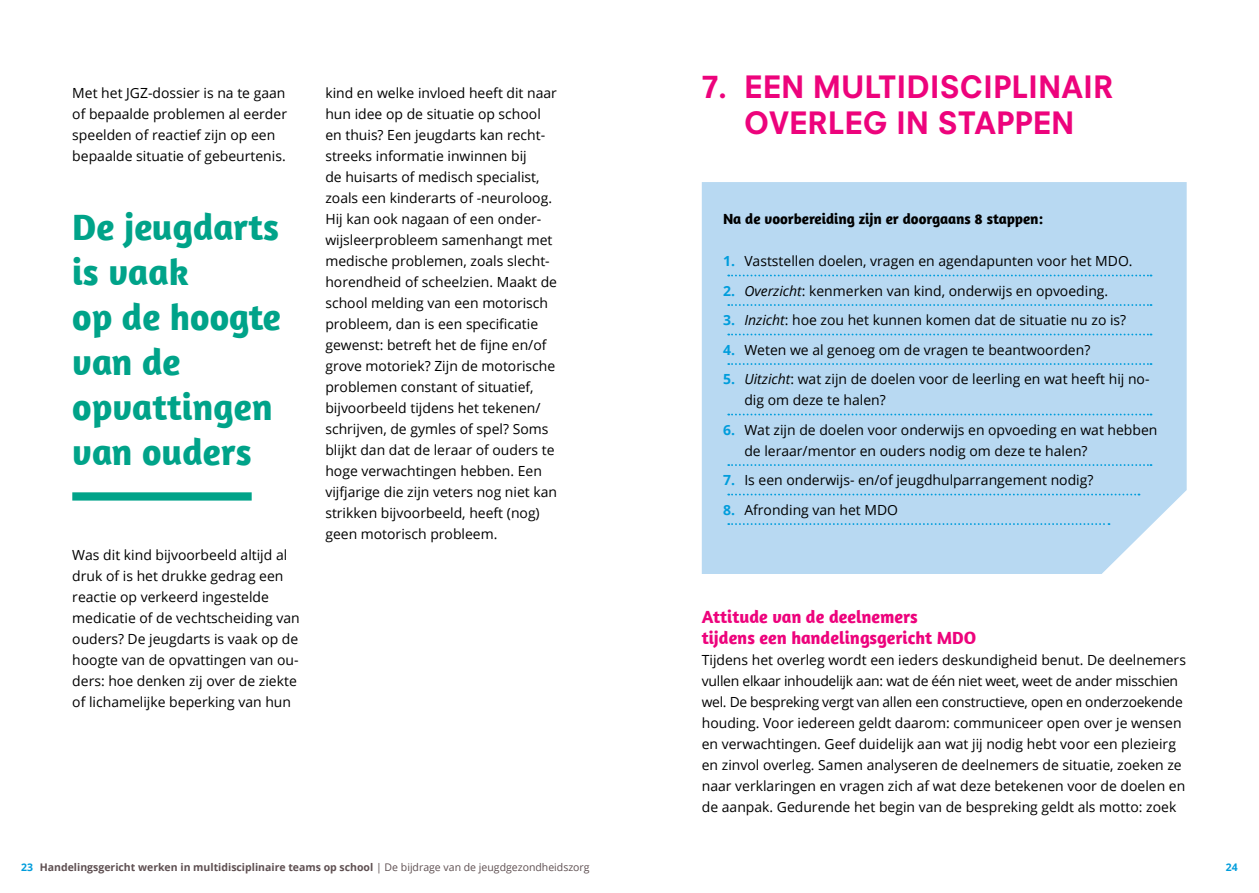
<style>
.page{position:relative;width:1259px;height:893px;background:#fff}
.page>*{position:absolute;margin:0;border:0;box-sizing:border-box;transform-origin:0 0}
.t1{font:700 37.5px/45px "Amaranth";color:#00a389}
.t2{font:800 30px/36px "Neuzeit S";color:#ed037c;text-align:center}
.t3{font:700 18px/21px "Amaranth";color:#ed037c}
.t4{font:700 15px "Amaranth";color:#000}
.t5{font:13.95px/21px "Open Sans";color:#000}
.t6{font:700 10.5px "Open Sans";color:#5e4f51}
.t7{font:700 10.5px "Open Sans";color:#009ddc}
.s1{font-weight:700;color:#009ddc}
.s2{font-style:italic}
.s3{color:#009ddc}
.s4{font-weight:400}
</style>
<div class="page">
<div style="left:72px;top:492px;width:180px;height:9px;background:#00a389"></div>
<div style="left:702px;top:182px;width:484px;height:392px;background:#b8d9f2"></div>
<svg style="left:728px;top:275px;width:423px;height:1px"></svg>
<svg style="left:728px;top:304px;width:423px;height:2px"></svg>
<svg style="left:728px;top:334px;width:423px;height:1px"></svg>
<svg style="left:728px;top:363px;width:423px;height:2px"></svg>
<svg style="left:728px;top:414px;width:423px;height:1px"></svg>
<svg style="left:728px;top:464px;width:423px;height:2px"></svg>
<svg style="left:728px;top:494px;width:411px;height:1px"></svg>
<svg style="left:728px;top:523px;width:381px;height:2px"></svg>
<h2 class="t2" style="left:702px;top:69px;width:413px">7. EEN MULTI DISCI PLI NAI R<br>OVERLEG I N STAPPEN</h2>
<p class="t5" style="left:325px;top:82px;width:233px">kind en welke invloed heeft dit naar hun idee op de situatie op school en thuis? Een jeugdarts kan recht&shy;streeks informatie inwinnen bij<br>de huisarts of medisch specialist, zoals een kinderarts of -neuroloog.<br>Hij kan ook nagaan of een onder&shy;wijsleerprobleem samenhangt met medische problemen, zoals slecht&shy;horendheid of scheelzien. Maakt de school melding van een motorisch probleem, dan is een specificatie gewenst: betreft het de fijne en/of grove motoriek? Zijn de motorische problemen constant of situatief, bijvoorbeeld tijdens het tekenen/ schrijven, de gymles of spel? Soms blijkt dan dat de leraar of ouders te hoge verwachtingen hebben. Een vijfjarige die zijn veters nog niet kan strikken bijvoorbeeld, heeft (nog) geen motorisch probleem.</p>
<p class="t5" style="left:72px;top:82px;width:216px">Met het JGZ-dossier is na te gaan of bepaalde problemen al eerder speelden of reactief zijn op een bepaalde situatie of gebeurtenis.</p>
<h1 class="t1" style="left:72px;top:203px;width:210px">De jeugdarts is vaak<br>op de hoogte van de opvattingen van ouders</h1>
<p class="t4" style="left:723px;top:209px;width:322px">Na de voorbereiding zijn er doorgaans 8 stappen:</p>
<p class="t5" style="left:723px;top:250px;width:411px"><span class="s1">1.</span> Vaststellen doelen, vragen en agendapunten voor het MDO.</p>
<p class="t5" style="left:723px;top:280px;width:387px"><span class="s1">2.</span> <span class="s2">Overzicht</span>: kenmerken van kind, onderwijs en opvoeding.</p>
<p class="t5" style="left:723px;top:309px;width:405px"><span class="s1">3.</span> <span class="s2">Inzicht</span>: hoe zou het kunnen komen dat de situatie nu zo is?</p>
<p class="t5" style="left:723px;top:339px;width:369px"><span class="s1">4.</span> Weten we al genoeg om de vragen te beantwoorden?</p>
<p class="t5" style="left:744px;top:368px;width:407px;text-indent:-21px"><span class="s1">5.</span> <span class="s2">Uitzicht</span>: wat zijn de doelen voor de leerling en wat heeft hij no&shy;dig om deze te halen?</p>
<p class="t5" style="left:744px;top:419px;width:414px;text-indent:-21px"><span class="s1">6.</span> Wat zijn de doelen voor onderwijs en opvoeding en wat hebben de leraar/mentor en ouders nodig om deze te halen?</p>
<p class="t5" style="left:723px;top:469px;width:372px"><span class="s1">7.</span> Is een onderwijs- en/of jeugdhulparrangement nodig?</p>
<p class="t5" style="left:723px;top:499px;width:176px"><span class="s1">8.</span> Afronding van het MDO</p>
<p class="t5" style="left:72px;top:544px;width:229px">Was dit kind bijvoorbeeld altijd al druk of is het drukke gedrag een reactie op verkeerd ingestelde medicatie of de vechtscheiding van ouders? De jeugdarts is vaak op de hoogte van de opvattingen van ou&shy;ders: hoe denken zij over de ziekte of lichamelijke beperking van hun</p>
<p class="t3" style="left:702px;top:606px;width:276px">Attitude van de deelnemers<br>tijdens een handelingsgericht MDO</p>
<p class="t5" style="left:702px;top:649px;width:486px">Tijdens het overleg wordt een ieders deskundigheid benut. De deelnemers vullen elkaar inhoudelijk aan: wat de één niet weet, weet de ander misschien wel. De bespreking vergt van allen een constructieve, open en onderzoekende houding. Voor iedereen geldt daarom: communiceer open over je wensen en verwachtingen. Geef duidelijk aan wat jij nodig hebt voor een plezieirg en zinvol overleg. Samen analyseren de deelnemers de situatie, zoeken ze naar verklaringen en vragen zich af wat deze betekenen voor de doelen en de aanpak. Gedurende het begin van de bespreking geldt als motto: zoek</p>
<p class="t6" style="left:21px;top:859px;width:570px"><span class="s3">23</span> Handelingsgericht werken in multidisciplinaire teams op school <span class="s4">| De bijdrage van de jeugdgezondheidszorg</span></p>
<p class="t7" style="left:1225px;top:859px;width:13px">24</p>
</div>
